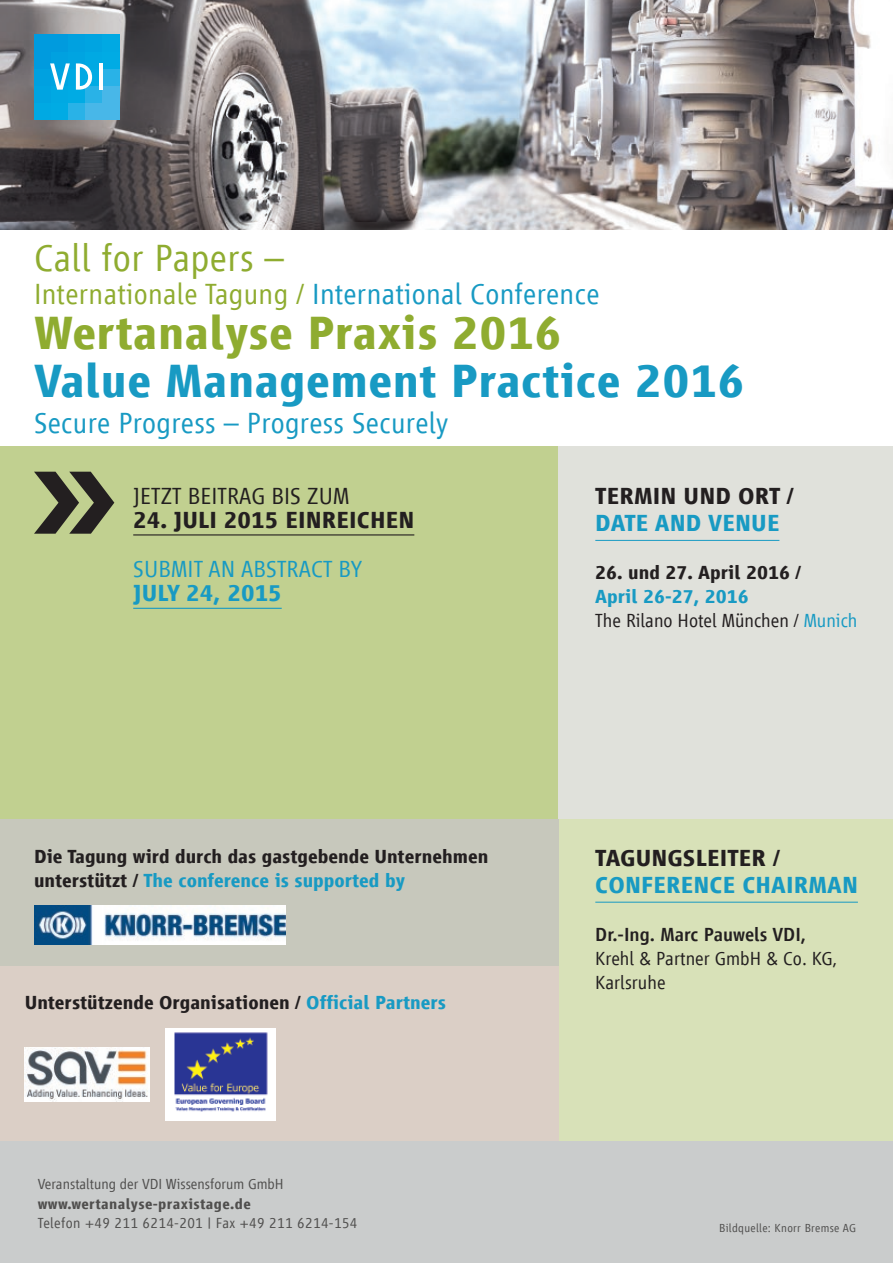
<style>
.page{position:relative;width:893px;height:1263px;background:#fff}
.page>*{position:absolute;margin:0;border:0;box-sizing:border-box;transform-origin:0 0}
.t1{font:700 48px "Vialog LT";letter-spacing:.01em;color:#189ac3}
.t2{font:700 48px "Vialog LT";letter-spacing:.01em;color:#8fac30}
.t3{font:300 39px "Vialog LT";letter-spacing:.01em;color:#8fac30}
.t4{font:300 30px "Vialog LT";letter-spacing:.01em;color:#189ac3}
.t5{font:700 24px "Vialog LT";letter-spacing:.005em;color:#231f20}
.t6{font:700 24px "Vialog LT";letter-spacing:.005em;color:#189ac3}
.t7{font:300 24px "Vialog LT";letter-spacing:.005em;color:#231f20}
.t8{font:300 24px "Vialog LT";letter-spacing:.005em;color:#189ac3}
.t9{font:700 19.5px/24px "Vialog LT";color:#231f20}
.t10{font:300 19.5px/24px "Vialog LT";color:#231f20}
.t11{font:500 19.5px "Vialog LT";color:#231f20}
.t12{font:300 15px "Vialog LT";letter-spacing:.025em;color:#504f4e}
.t13{font:300 15px "Vialog LT";color:#504f4e}
.t14{font:700 15px "Vialog LT";letter-spacing:.025em;color:#504f4e}
.t15{font:300 12px "Vialog LT";letter-spacing:.025em;color:#504f4e}
.s1{color:#8fac30}
.s2{color:#189ac3}
.s3{font-weight:700;color:#189ac3}
</style>
<div class="page">
<img style="left:0;top:0;width:893px;height:230px">
<div style="left:0;top:446px;width:558px;height:373px;background:#c1d090"></div>
<div style="left:0;top:1141px;width:893px;height:122px;background:#cacccc"></div>
<div style="left:558px;top:446px;width:335px;height:373px;background:#e0e1db"></div>
<div style="left:558px;top:819px;width:335px;height:322px;background:#d8e1b8"></div>
<div style="left:0;top:966px;width:558px;height:175px;background:#dbcfc6"></div>
<div style="left:34px;top:102px;width:17px;height:17px;background:#00a9e3"></div>
<div style="left:51px;top:102px;width:17px;height:17px;background:#00abe4"></div>
<div style="left:68px;top:102px;width:17px;height:17px;background:#29b2e7"></div>
<div style="left:85px;top:102px;width:17px;height:17px;background:#48b7e8"></div>
<div style="left:102px;top:102px;width:17px;height:17px;background:#48b7e8"></div>
<div style="left:34px;top:85px;width:17px;height:17px;background:#00a4e1"></div>
<div style="left:51px;top:85px;width:17px;height:17px;background:#00a9e3"></div>
<div style="left:68px;top:85px;width:17px;height:17px;background:#00abe4"></div>
<div style="left:85px;top:85px;width:17px;height:17px;background:#29b2e7"></div>
<div style="left:102px;top:85px;width:17px;height:17px;background:#48b7e8"></div>
<div style="left:34px;top:68px;width:17px;height:17px;background:#00a1e0"></div>
<svg style="left:70px;top:68px;width:6px;height:17px"></svg>
<div style="left:85px;top:68px;width:17px;height:17px;background:#00abe4"></div>
<div style="left:102px;top:68px;width:17px;height:17px;background:#29b2e7"></div>
<div style="left:34px;top:51px;width:17px;height:17px;background:#009bde"></div>
<div style="left:51px;top:51px;width:17px;height:17px;background:#00a1e0"></div>
<div style="left:68px;top:51px;width:17px;height:17px;background:#00a4e1"></div>
<div style="left:85px;top:51px;width:17px;height:17px;background:#00a9e3"></div>
<div style="left:102px;top:51px;width:17px;height:17px;background:#00abe4"></div>
<div style="left:34px;top:34px;width:17px;height:17px;background:#009bde"></div>
<div style="left:51px;top:34px;width:17px;height:17px;background:#009bde"></div>
<div style="left:68px;top:34px;width:17px;height:17px;background:#00a1e0"></div>
<div style="left:85px;top:34px;width:17px;height:17px;background:#00a4e1"></div>
<svg style="left:50px;top:63px;width:20px;height:27px"></svg>
<svg style="left:76px;top:63px;width:16px;height:27px"></svg>
<hr style="left:99px;top:63px;width:4px;height:27px;background:#fff">
<div style="left:102px;top:34px;width:17px;height:17px;background:#00a9e3"></div>
<hr style="left:133px;top:534px;width:281px;height:1px;background:#231f20">
<hr style="left:595px;top:540px;width:184px;height:1px;background:#189ac3">
<hr style="left:595px;top:902px;width:263px;height:1px;background:#189ac3">
<svg style="left:34px;top:472px;width:80px;height:62px"></svg>
<hr style="left:133px;top:608px;width:149px;height:1px;background:#189ac3">
<img style="left:24px;top:1047px;width:126px;height:54px">
<img style="left:166px;top:1028px;width:109px;height:92px">
<div style="left:0;top:819px;width:558px;height:147px;background:#c7c8bc"></div>
<img style="left:34px;top:905px;width:251px;height:39px">
<h2 class="t3" style="left:34px;top:236px;width:251px">Call for Papers –</h2>
<h3 class="t4" style="left:34px;top:277px;width:567px"><span class="s1">Internationale Tagung /</span> International Conference</h3>
<h1 class="t2" style="left:34px;top:307px;width:529px">Wertanalyse Praxis 2016</h1>
<h1 class="t1" style="left:34px;top:355px;width:712px">Value Management Practice 2016</h1>
<h3 class="t4" style="left:34px;top:406px;width:416px">Secure Progress – Progress Securely</h3>
<p class="t7" style="left:133px;top:483px;width:218px">JETZT BEITRAG BIS ZUM</p>
<p class="t5" style="left:133px;top:507px;width:283px">24. JULI 2015 EINREICHEN</p>
<p class="t8" style="left:133px;top:556px;width:231px">SUBMIT AN ABSTRACT BY</p>
<p class="t6" style="left:133px;top:580px;width:150px">JULY 24, 2015</p>
<p class="t9" style="left:34px;top:844px;width:456px">Die Tagung wird durch das gastgebende Unternehmen unterstützt / <span class="s2">The conference is supported by</span></p>
<p class="t9" style="left:25px;top:990px;width:423px">Unterstützende Organisationen / <span class="s2">Official Partners</span></p>
<p class="t13" style="left:38px;top:1176px;width:247px">Veranstaltung der VDI Wissensforum GmbH</p>
<p class="t14" style="left:38px;top:1195px;width:215px">www.wertanalyse-praxistage.de</p>
<p class="t12" style="left:38px;top:1215px;width:321px">Telefon +49 211 6214-201 | Fax +49 211 6214-154</p>
<p class="t5" style="left:595px;top:483px;width:200px">TERMIN UND ORT /</p>
<p class="t6" style="left:595px;top:510px;width:186px">DATE AND VENUE</p>
<p class="t9" style="left:595px;top:560px;width:207px">26. und 27. April 2016 /</p>
<p class="t10" style="left:595px;top:584px;width:264px"><span class="s3">April 26-27, 2016<br></span>The Rilano Hotel München / <span class="s2">Munich</span></p>
<p class="t5" style="left:595px;top:844px;width:186px">TAGUNGSLEITER /</p>
<p class="t6" style="left:595px;top:871px;width:264px">CONFERENCE CHAIRMAN</p>
<p class="t11" style="left:595px;top:923px;width:212px">Dr.-Ing. Marc Pauwels VDI,</p>
<p class="t10" style="left:595px;top:946px;width:244px">Krehl &amp; Partner GmbH &amp; Co. KG,<br>Karlsruhe</p>
<p class="t15" style="left:719px;top:1221px;width:138px">Bildquelle: Knorr Bremse AG</p>
</div>
